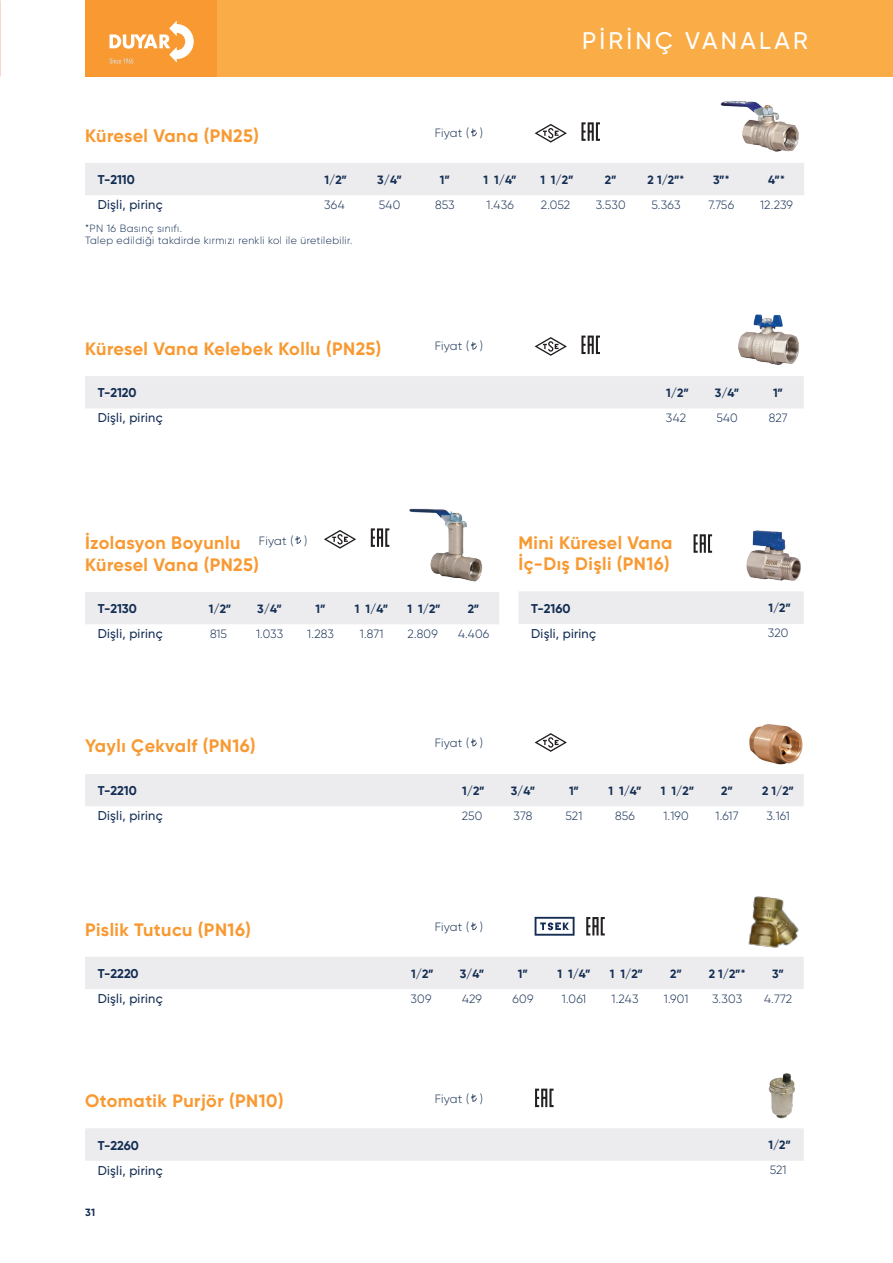
<style>
.page{position:relative;width:893px;height:1263px;background:#fff}
.page>*{position:absolute;margin:0;border:0;box-sizing:border-box;transform-origin:0 0}
.t1{font:500 24px "Gilroy";letter-spacing:.135em;color:#fff}
.t2{font:700 18px/21.6px "Gilroy";letter-spacing:.025em;color:#f89931}
.t3{font:500 12.75px "Gilroy";letter-spacing:.02em;color:#132d53}
.t4{font:700 12.75px "Gilroy";color:#132d53}
.t5{font:300 12px "Gilroy";letter-spacing:.02em;color:#132d53}
.t6{font:700 12px "Gilroy";color:#132d53}
._2{font:300 10.5px "Gilroy";letter-spacing:.035em;color:#153055}
.t7{font:700 10.5px "Gilroy";color:#132d53}
</style>
<div class="page">
<div style="left:202px;top:0;width:691px;height:77px;background:#faac46"></div>
<div style="left:85px;top:0;width:132px;height:77px;background:#f89931"></div>
<img style="left:738px;top:314px;width:61px;height:51px">
<svg style="left:471px;top:342px;width:6px;height:8px"></svg>
<div style="left:85px;top:376px;width:719px;height:32px;background:#ececee"></div>
<svg style="left:535px;top:337px;width:32px;height:19px"></svg>
<svg style="left:581px;top:336px;width:19px;height:18px"></svg>
<img style="left:409px;top:508px;width:74px;height:74px">
<img style="left:746px;top:530px;width:55px;height:51px">
<svg style="left:295px;top:536px;width:6px;height:8px"></svg>
<div style="left:85px;top:592px;width:414px;height:32px;background:#ececee"></div>
<div style="left:519px;top:591px;width:285px;height:33px;background:#ececee"></div>
<svg style="left:324px;top:530px;width:32px;height:19px"></svg>
<svg style="left:371px;top:528px;width:18px;height:19px"></svg>
<svg style="left:694px;top:534px;width:18px;height:19px"></svg>
<img style="left:748px;top:896px;width:51px;height:52px">
<svg style="left:471px;top:922px;width:6px;height:8px"></svg>
<div style="left:85px;top:957px;width:719px;height:32px;background:#ececee"></div>
<svg style="left:535px;top:917px;width:40px;height:19px"></svg>
<svg style="left:586px;top:917px;width:19px;height:18px"></svg>
<img style="left:749px;top:724px;width:54px;height:41px">
<svg style="left:471px;top:739px;width:6px;height:7px"></svg>
<div style="left:85px;top:774px;width:719px;height:32px;background:#ececee"></div>
<svg style="left:535px;top:733px;width:32px;height:19px"></svg>
<img style="left:720px;top:101px;width:79px;height:51px">
<div style="left:85px;top:163px;width:719px;height:32px;background:#ececee"></div>
<svg style="left:471px;top:129px;width:6px;height:7px"></svg>
<svg style="left:535px;top:124px;width:32px;height:19px"></svg>
<svg style="left:581px;top:122px;width:19px;height:19px"></svg>
<img style="left:768px;top:1073px;width:27px;height:46px">
<svg style="left:471px;top:1094px;width:6px;height:8px"></svg>
<div style="left:85px;top:1128px;width:719px;height:33px;background:#ececee"></div>
<svg style="left:535px;top:1089px;width:19px;height:18px"></svg>
<svg style="left:110px;top:21px;width:84px;height:43px"></svg>
<p class="t2" style="left:85px;top:125px;width:175px">Küresel Vana (PN25)</p>
<p class="t5" style="left:435px;top:126px;width:50px">Fiyat ( )</p>
<p class="t1" style="left:582px;top:26px;width:227px">PİRİNÇ VANALAR</p>
<p class="t4" style="left:98px;top:172px;width:39px">T-2110</p>
<p class="t6" style="left:325px;top:172px;width:24px">1/2”</p>
<p class="t6" style="left:377px;top:172px;width:26px">3/4”</p>
<p class="t6" style="left:440px;top:172px;width:12px">1”</p>
<p class="t6" style="left:483px;top:172px;width:35px">1 1/4”</p>
<p class="t6" style="left:540px;top:172px;width:35px">1 1/2”</p>
<p class="t6" style="left:605px;top:172px;width:13px">2”</p>
<p class="t6" style="left:648px;top:172px;width:38px">2 1/2”*</p>
<p class="t6" style="left:713px;top:172px;width:18px">3”*</p>
<p class="t6" style="left:768px;top:172px;width:18px">4”*</p>
<p class="t3" style="left:98px;top:197px;width:66px">Dişli, pirinç</p>
<p class="t5" style="left:324px;top:197px;width:22px">364</p>
<p class="t5" style="left:379px;top:197px;width:23px">540</p>
<p class="t5" style="left:435px;top:197px;width:21px">853</p>
<p class="t5" style="left:486px;top:197px;width:29px">1.436</p>
<p class="t5" style="left:541px;top:197px;width:31px">2.052</p>
<p class="t5" style="left:596px;top:197px;width:32px">3.530</p>
<p class="t5" style="left:651px;top:197px;width:31px">5.363</p>
<p class="t5" style="left:708px;top:197px;width:27px">7.756</p>
<p class="t5" style="left:760px;top:197px;width:34px">12.239</p>
<p class="_2" style="left:85px;top:222px;width:98px">*PN 16 Basınç sınıfı.</p>
<p class="_2" style="left:85px;top:234px;width:269px">Talep edildiği takdirde kırmızı renkli kol ile üretilebilir.</p>
<p class="t2" style="left:85px;top:338px;width:298px">Küresel Vana Kelebek Kollu (PN25)</p>
<p class="t5" style="left:435px;top:339px;width:50px">Fiyat ( )</p>
<p class="t4" style="left:98px;top:385px;width:40px">T-2120</p>
<p class="t6" style="left:666px;top:385px;width:24px">1/2”</p>
<p class="t6" style="left:715px;top:385px;width:26px">3/4”</p>
<p class="t6" style="left:773px;top:385px;width:12px">1”</p>
<p class="t3" style="left:98px;top:410px;width:66px">Dişli, pirinç</p>
<p class="t5" style="left:666px;top:411px;width:22px">342</p>
<p class="t5" style="left:716px;top:411px;width:23px">540</p>
<p class="t5" style="left:769px;top:411px;width:20px">827</p>
<p class="t2" style="left:85px;top:532px;width:175px">İzolasyon Boyunlu<br>Küresel Vana (PN25)</p>
<p class="t2" style="left:518px;top:531px;width:155px">Mini Küresel Vana<br>İç-Dış Dişli (PN16)</p>
<p class="t5" style="left:259px;top:533px;width:50px">Fiyat ( )</p>
<p class="t4" style="left:98px;top:601px;width:41px">T-2130</p>
<p class="t6" style="left:209px;top:601px;width:24px">1/2”</p>
<p class="t6" style="left:257px;top:601px;width:26px">3/4”</p>
<p class="t6" style="left:316px;top:601px;width:12px">1”</p>
<p class="t6" style="left:355px;top:601px;width:35px">1 1/4”</p>
<p class="t6" style="left:408px;top:601px;width:35px">1 1/2”</p>
<p class="t6" style="left:468px;top:601px;width:13px">2”</p>
<p class="t3" style="left:98px;top:626px;width:66px">Dişli, pirinç</p>
<p class="t5" style="left:210px;top:626px;width:19px">815</p>
<p class="t5" style="left:256px;top:626px;width:29px">1.033</p>
<p class="t5" style="left:307px;top:626px;width:28px">1.283</p>
<p class="t5" style="left:360px;top:626px;width:25px">1.871</p>
<p class="t5" style="left:407px;top:626px;width:32px">2.809</p>
<p class="t5" style="left:458px;top:626px;width:33px">4.406</p>
<p class="t4" style="left:531px;top:600px;width:41px">T-2160</p>
<p class="t6" style="left:768px;top:601px;width:24px">1/2”</p>
<p class="t3" style="left:531px;top:625px;width:66px">Dişli, pirinç</p>
<p class="t5" style="left:768px;top:626px;width:22px">320</p>
<p class="t2" style="left:85px;top:734px;width:172px">Yaylı Çekvalf (PN16)</p>
<p class="t5" style="left:435px;top:736px;width:50px">Fiyat ( )</p>
<p class="t4" style="left:98px;top:783px;width:40px">T-2210</p>
<p class="t6" style="left:462px;top:783px;width:24px">1/2”</p>
<p class="t6" style="left:511px;top:783px;width:26px">3/4”</p>
<p class="t6" style="left:569px;top:783px;width:12px">1”</p>
<p class="t6" style="left:608px;top:783px;width:35px">1 1/4”</p>
<p class="t6" style="left:661px;top:783px;width:35px">1 1/2”</p>
<p class="t6" style="left:721px;top:783px;width:13px">2”</p>
<p class="t6" style="left:762px;top:783px;width:33px">2 1/2”</p>
<p class="t3" style="left:98px;top:808px;width:66px">Dişli, pirinç</p>
<p class="t5" style="left:462px;top:808px;width:22px">250</p>
<p class="t5" style="left:514px;top:808px;width:20px">378</p>
<p class="t5" style="left:566px;top:808px;width:18px">521</p>
<p class="t5" style="left:615px;top:808px;width:21px">856</p>
<p class="t5" style="left:663px;top:808px;width:27px">1.190</p>
<p class="t5" style="left:716px;top:808px;width:25px">1.617</p>
<p class="t5" style="left:766px;top:808px;width:25px">3.161</p>
<p class="t2" style="left:85px;top:918px;width:167px">Pislik Tutucu (PN16)</p>
<p class="t5" style="left:435px;top:919px;width:50px">Fiyat ( )</p>
<p class="t4" style="left:98px;top:965px;width:42px">T-2220</p>
<p class="t6" style="left:411px;top:966px;width:24px">1/2”</p>
<p class="t6" style="left:460px;top:966px;width:26px">3/4”</p>
<p class="t6" style="left:518px;top:966px;width:12px">1”</p>
<p class="t6" style="left:557px;top:966px;width:35px">1 1/4”</p>
<p class="t6" style="left:610px;top:966px;width:35px">1 1/2”</p>
<p class="t6" style="left:670px;top:966px;width:13px">2”</p>
<p class="t6" style="left:709px;top:966px;width:38px">2 1/2”*</p>
<p class="t6" style="left:772px;top:966px;width:13px">3”</p>
<p class="t3" style="left:98px;top:991px;width:66px">Dişli, pirinç</p>
<p class="t5" style="left:410px;top:991px;width:22px">309</p>
<p class="t5" style="left:462px;top:991px;width:22px">429</p>
<p class="t5" style="left:513px;top:991px;width:22px">609</p>
<p class="t5" style="left:562px;top:991px;width:26px">1.061</p>
<p class="t5" style="left:612px;top:991px;width:28px">1.243</p>
<p class="t5" style="left:664px;top:991px;width:26px">1.901</p>
<p class="t5" style="left:712px;top:991px;width:31px">3.303</p>
<p class="t5" style="left:764px;top:991px;width:29px">4.772</p>
<p class="t2" style="left:85px;top:1090px;width:200px">Otomatik Purjör (PN10)</p>
<p class="t5" style="left:435px;top:1091px;width:50px">Fiyat ( )</p>
<p class="t4" style="left:98px;top:1137px;width:43px">T-2260</p>
<p class="t6" style="left:768px;top:1137px;width:24px">1/2”</p>
<p class="t3" style="left:98px;top:1162px;width:66px">Dişli, pirinç</p>
<p class="t5" style="left:770px;top:1163px;width:18px">521</p>
<p class="t7" style="left:85px;top:1205px;width:12px">31</p>
</div>
